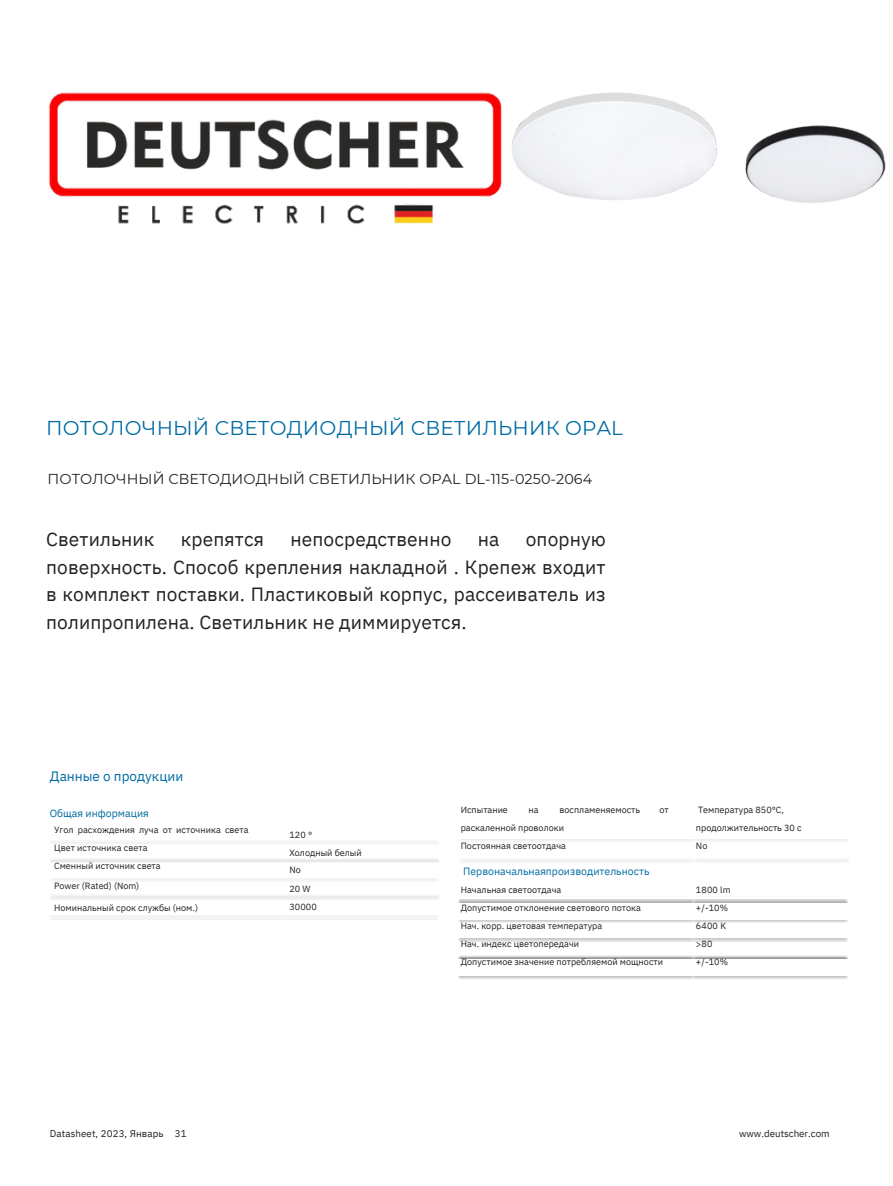
<style>
.page{position:relative;width:893px;height:1186px;background:#fff}
.page>*{position:absolute;margin:0;border:0;box-sizing:border-box;transform-origin:0 0}
.t1{font:19.95px "Montserrat";letter-spacing:.01em;color:#006ba3}
.t2{font:19.05px/27.5px "IBM Plex Sans";letter-spacing:.01em;color:#231f20;text-align:justify}
.t3{font:14.4px "Montserrat";letter-spacing:.005em;color:#231f20}
.t4{font:13.5px "IBM Plex Sans";color:#006ba3}
.t5{font:10.5px "IBM Plex Sans";color:#006ba3}
.t6{font:9.75px "IBM Plex Sans";letter-spacing:.01em;color:#231f20}
.t7{font:9px/18px "IBM Plex Sans";color:#231f20}
</style>
<div class="page">
<img style="left:48px;top:92px;width:454px;height:132px">
<img style="left:458px;top:899px;width:388px;height:4px">
<img style="left:458px;top:976px;width:388px;height:3px">
<img style="left:512px;top:92px;width:374px;height:111px">
<h1 class="t1" style="left:46px;top:416px;width:578px">ПОТОЛОЧНЫЙ СВЕТОДИОДНЫЙ СВЕТИЛЬНИК OPAL</h1>
<h3 class="t3" style="left:47px;top:470px;width:546px">ПОТОЛОЧНЫЙ СВЕТОДИОДНЫЙ СВЕТИЛЬНИК OPAL DL-115-0250-2064</h3>
<h2 class="t2" style="left:46px;top:526px;width:110px">Светильник</h2>
<h2 class="t2" style="left:181px;top:526px;width:85px">крепятся</h2>
<h2 class="t2" style="left:290px;top:526px;width:162px">непосредственно</h2>
<h2 class="t2" style="left:477px;top:526px;width:23px">на</h2>
<h2 class="t2" style="left:46px;top:526px;width:561px;text-indent:479px">опорную поверхность. Способ крепления накладной . Крепеж входит в комплект поставки. Пластиковый корпус, рассеиватель из полипропилена. Светильник не диммируется.</h2>
<h3 class="t4" style="left:50px;top:767px;width:135px">Данные о продукции</h3>
<p class="t5" style="left:50px;top:806px;width:100px">Общая информация</p>
<p class="t7" style="left:54px;top:820px;width:196px">Угол расхождения луча от источника света<br>Цвет источника света<br>Сменный источник света</p>
<p class="t7" style="left:54px;top:876px;width:87px">Power (Rated) (Nom)</p>
<p class="t7" style="left:54px;top:899px;width:145px">Номинальный срок службы (ном.)</p>
<p class="t7" style="left:289px;top:825px;width:74px">120 °<br>Холодный белый</p>
<p class="t7" style="left:289px;top:859px;width:23px;line-height:19.2px">No<br>20 W</p>
<p class="t7" style="left:289px;top:897px;width:29px">30000</p>
<p class="t7" style="left:460px;top:801px;width:49px">Испытание</p>
<p class="t7" style="left:528px;top:801px;width:12px">на</p>
<p class="t7" style="left:659px;top:800px;width:11px">от</p>
<p class="t7" style="left:460px;top:801px;width:181px;text-indent:99px">воспламеняемость раскаленной проволоки<br>Постоянная светоотдача</p>
<p class="t7" style="left:460px;top:881px;width:204px">Начальная светоотдача<br>Допустимое отклонение светового потока<br>Нач. корр. цветовая температура<br>Нач. индекс цветопередачи<br>Допустимое значение потребляемой мощности</p>
<p class="t5" style="left:463px;top:864px;width:188px">Первоначальнаяпроизводительность</p>
<p class="t7" style="left:695px;top:801px;width:107px">Температура 850°C, продолжительность 30 с<br>No</p>
<p class="t7" style="left:695px;top:881px;width:36px">1800 lm +/-10%<br>6400 K &gt;80 +/-10%</p>
<p class="t6" style="left:50px;top:1126px;width:138px">Datasheet, 2023, Январь 31</p>
<p class="t6" style="left:738px;top:1126px;width:92px">www.deutscher.com</p>
</div>
